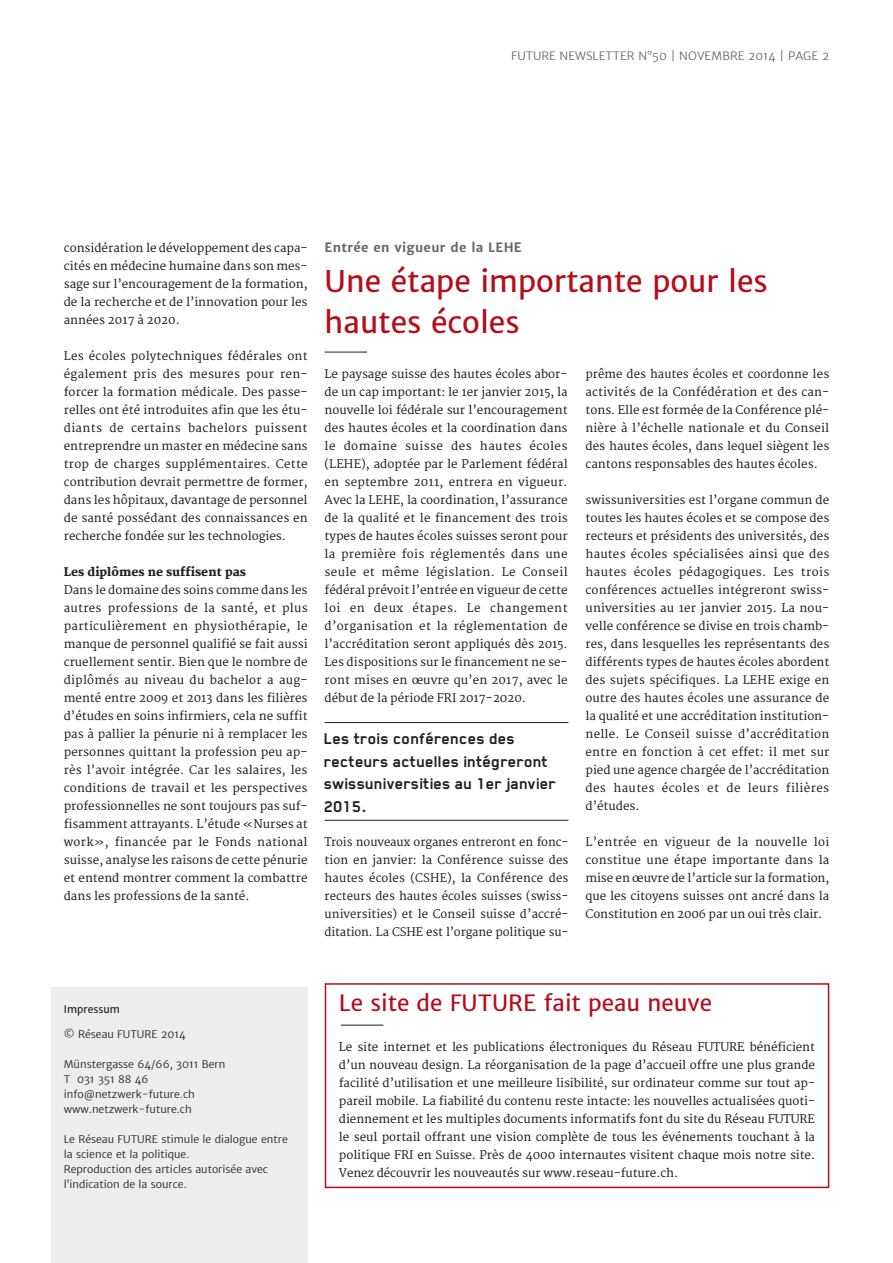
<style>
.page{position:relative;width:893px;height:1263px;background:#fff}
.page>*{position:absolute;margin:0;border:0;box-sizing:border-box;transform-origin:0 0}
.Titel-rot{font:30px/40.5px "Merriweather Sans";color:#b50e1a}
.Kasten-Titel{font:22.5px "Merriweather Sans";color:#b50e1a}
.Kernsatz{font:700 18px/22.5px "Blender";color:#231f20}
.Rubriktitel{font:700 12.75px "Merriweather Sans";letter-spacing:.025em;color:#61696f}
.Fliesstext{font:11.7px/18px "Merriweather";color:#231f20;text-align:justify}
.Kasten-Fliesstext{font:11.7px/18px "Merriweather";letter-spacing:-.005em;color:#231f20;text-align:justify}
.Newsletter-Seitentit{font:300 11.7px "Merriweather Sans";color:#61696f}
.Fliesstext-Titel{font:800 11.7px "Merriweather";color:#231f20}
.Impressum-Text{font:300 10.5px/15px "Merriweather Sans";color:#231f20}
.Impressum-Titel{font:10.5px "Merriweather Sans";color:#231f20}
</style>
<div class="page">
<hr style="left:325px;top:351px;width:42px;height:2px;background:#61696f">
<div style="left:325px;top:983px;width:504px;height:205px;border:2px solid #b50e1a"></div>
<hr style="left:341px;top:1024px;width:42px;height:2px;background:#61696f">
<div style="left:51px;top:988px;width:257px;height:275px;background:#ecedef"></div>
<hr style="left:325px;top:722px;width:243px;height:1px;background:#231f20">
<hr style="left:325px;top:820px;width:243px;height:1px;background:#231f20">
<p class="Newsletter-Seitentit" style="left:511px;top:49px;width:320px">FUTURE NEWSLETTER N°50 | NOVEMBRE 2014 | PAGE 2</p>
<p class="Fliesstext" style="left:64px;top:239px;width:245px">considération le développement des capa&shy;cités en médecine humaine dans son mes&shy;sage sur l’encouragement de la formation, de la recherche et de l’innovation pour les années 2017 à 2020.</p>
<p class="Fliesstext" style="left:64px;top:347px;width:245px">Les écoles polytechniques fédérales ont également pris des mesures pour ren&shy;forcer la formation médicale. Des passe&shy;relles ont été introduites afin que les étu&shy;diants de certains bachelors puissent entreprendre un master en médecine sans trop de charges supplémentaires. Cette contribution devrait permettre de former, dans les hôpitaux, davantage de personnel de santé possédant des connaissances en recherche fondée sur les technologies.</p>
<p class="Fliesstext-Titel" style="left:64px;top:565px;width:184px">Les diplômes ne suffisent pas</p>
<p class="Fliesstext" style="left:64px;top:581px;width:245px">Dans le domaine des soins comme dans les autres professions de la santé, et plus particulièrement en physiothérapie, le manque de personnel qualifié se fait aussi cruellement sentir. Bien que le nombre de diplômés au niveau du bachelor a aug&shy;menté entre 2009 et 2013 dans les filières d’études en soins infirmiers, cela ne suffit pas à pallier la pénurie ni à remplacer les personnes quittant la profession peu ap&shy;rès l’avoir intégrée. Car les salaires, les conditions de travail et les perspectives professionnelles ne sont toujours pas suf&shy;fisamment attrayants. L’étude «Nurses at work», financée par le Fonds national suisse, analyse les raisons de cette pénurie et entend montrer comment la combattre dans les professions de la santé.</p>
<p class="Rubriktitel" style="left:325px;top:239px;width:199px">Entrée en vigueur de la LEHE</p>
<p class="Titel-rot" style="left:325px;top:262px;width:445px">Une étape importante pour les hautes écoles</p>
<p class="Fliesstext" style="left:325px;top:365px;width:245px">Le paysage suisse des hautes écoles abor&shy;de un cap important: le 1er janvier 2015, la nouvelle loi fédérale sur l’encouragement des hautes écoles et la coordination dans le domaine suisse des hautes écoles (LEHE), adoptée par le Parlement fédéral en septembre 2011, entrera en vigueur.<br>Avec la LEHE, la coordination, l’assurance de la qualité et le financement des trois types de hautes écoles suisses seront pour la première fois réglementés dans une seule et même législation. Le Conseil fédéral prévoit l’entrée en vigueur de cette loi en deux étapes. Le changement d’organisation et la réglementation de l’accréditation seront appliqués dès 2015.<br>Les dispositions sur le financement ne se&shy;ront mises en œuvre qu’en 2017, avec le début de la période FRI 2017-2020.</p>
<p class="Fliesstext" style="left:585px;top:365px;width:245px">prême des hautes écoles et coordonne les activités de la Confédération et des can&shy;tons. Elle est formée de la Conférence plé&shy;nière à l’échelle nationale et du Conseil des hautes écoles, dans lequel siègent les cantons responsables des hautes écoles.</p>
<p class="Fliesstext" style="left:585px;top:491px;width:245px;text-align:left">swissuniversities est l’organe commun de toutes les hautes écoles et se compose des recteurs et présidents des universités, des hautes écoles spécialisées ainsi que des hautes écoles pédagogiques. Les trois conférences actuelles intégreront swiss&shy;universities au 1er janvier 2015. La nou&shy;velle conférence se divise en trois chamb&shy;res, dans lesquelles les représentants des différents types de hautes écoles abordent des sujets spécifiques. La LEHE exige en outre des hautes écoles une assurance de la qualité et une accréditation institution&shy;nelle. Le Conseil suisse d’accréditation entre en fonction à cet effet: il met sur pied une agence chargée de l’accréditation des hautes écoles et de leurs filières d’études.</p>
<p class="Fliesstext" style="left:585px;top:833px;width:245px">L’entrée en vigueur de la nouvelle loi constitue une étape importante dans la mise en œuvre de l’article sur la formation, que les citoyens suisses ont ancré dans la Constitution en 2006 par un oui très clair.</p>
<p class="Kernsatz" style="left:325px;top:727px;width:234px">Les trois conférences des recteurs actuelles intégreront swissuniversities au 1er janvier<br>2015.</p>
<p class="Fliesstext" style="left:325px;top:833px;width:245px;text-align:left">Trois nouveaux organes entreront en fonc&shy;tion en janvier: la Conférence suisse des hautes écoles (CSHE), la Conférence des recteurs des hautes écoles suisses (swiss&shy;universities) et le Conseil suisse d’accré&shy;ditation. La CSHE est l’organe politique su-</p>
<p class="Impressum-Titel" style="left:64px;top:1002px;width:58px">Impressum</p>
<p class="Impressum-Text" style="left:64px;top:1027px;width:124px">© Réseau FUTURE 2014</p>
<p class="Impressum-Text" style="left:64px;top:1057px;width:163px">Münstergasse 64/66, 3011 Bern</p>
<p class="Impressum-Text" style="left:64px;top:1072px;width:86px">T 031 351 88 46</p>
<p class="Impressum-Text" style="left:64px;top:1087px;width:133px">info@netzwerk-future.ch</p>
<p class="Impressum-Text" style="left:64px;top:1102px;width:130px">www.netzwerk-future.ch</p>
<p class="Impressum-Text" style="left:64px;top:1132px;width:226px">Le Réseau FUTURE stimule le dialogue entre la science et la politique.</p>
<p class="Impressum-Text" style="left:64px;top:1162px;width:206px">Reproduction des articles autorisée avec l’indication de la source.</p>
<p class="Kasten-Titel" style="left:339px;top:989px;width:375px">Le site de FUTURE fait peau neuve</p>
<p class="Kasten-Fliesstext" style="left:339px;top:1038px;width:478px">Le site internet et les publications électroniques du Réseau FUTURE bénéficient d’un nouveau design. La réorganisation de la page d’accueil offre une plus grande facilité d’utilisation et une meilleure lisibilité, sur ordinateur comme sur tout ap&shy;pareil mobile. La fiabilité du contenu reste intacte: les nouvelles actualisées quoti&shy;diennement et les multiples documents informatifs font du site du Réseau FUTURE le seul portail offrant une vision complète de tous les événements touchant à la politique FRI en Suisse. Près de 4000 internautes visitent chaque mois notre site.<br>Venez découvrir les nouveautés sur www.reseau-future.ch.</p>
</div>
